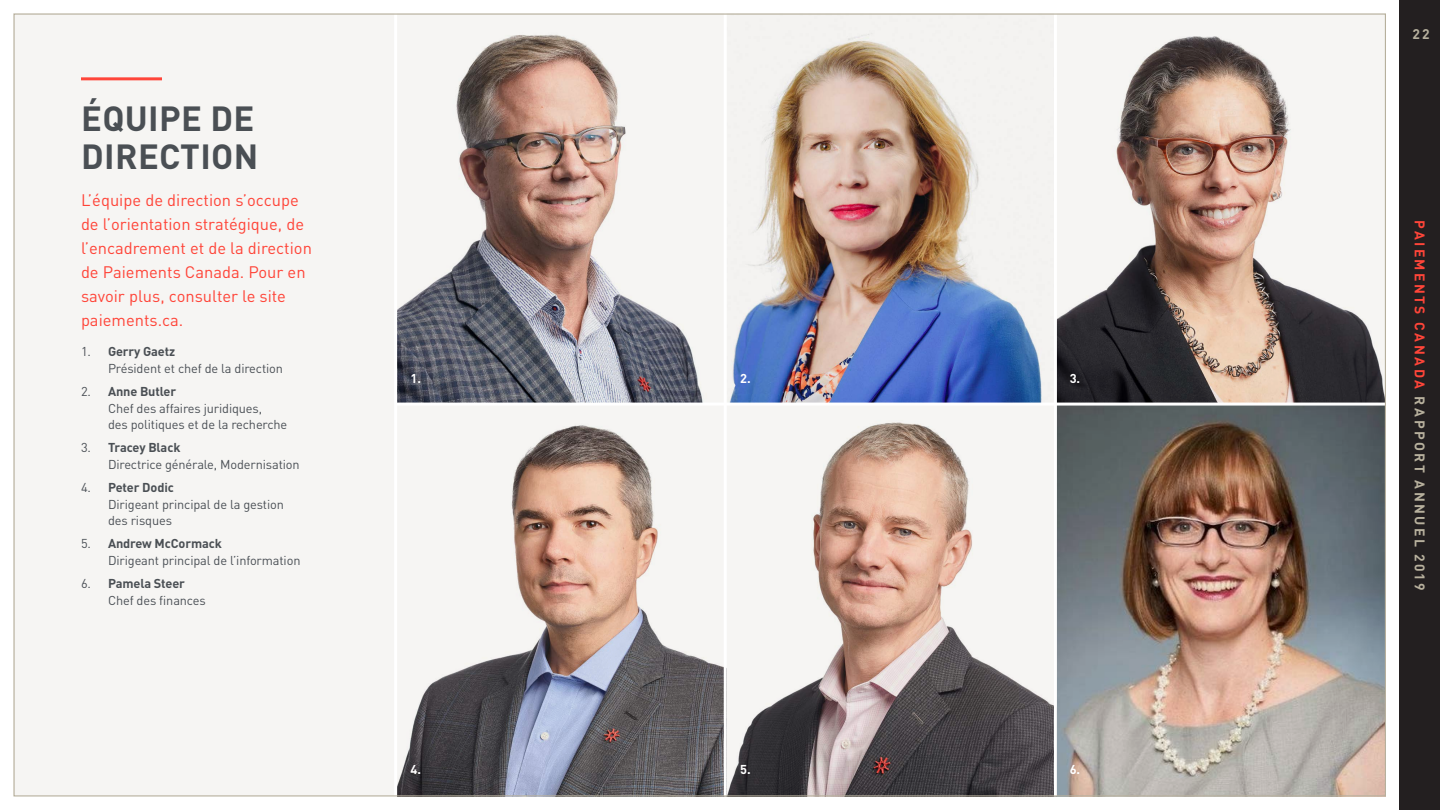
<style>
.page{position:relative;width:1440px;height:810px;background:#fff}
.page>*{position:absolute;margin:0;border:0;box-sizing:border-box;transform-origin:0 0}
.t1{font:700 34.5px/37.5px "DIN Pro";letter-spacing:.01em;color:#4a4f54}
.t2{font:16.5px/24px "DIN Pro";color:#ff4438}
.t3{font:700 13.8px "DIN Pro";letter-spacing:.17em;color:#b7b09d}
.t4{font:12.75px/16.5px "DIN Pro";letter-spacing:-.01em;color:#4a4f55}
.t5{font:700 12.75px "DIN Pro";color:#fff}
.s1{font-weight:700;color:#4a4f54}
.s2{color:#ff4539}
</style>
<div class="page">
<div style="left:14px;top:14px;width:1372px;height:782px;background:#f6f5f3"></div>
<img style="left:397px;top:33px;width:987px;height:761px">
<img style="left:1057px;top:406px;width:327px;height:388px">
<hr style="left:81px;top:77px;width:81px;height:3px;background:#ff4539">
<hr style="left:394px;top:14px;width:3px;height:782px;background:#fff">
<hr style="left:396px;top:403px;width:990px;height:3px;background:#fff">
<hr style="left:724px;top:14px;width:3px;height:782px;background:#fff">
<hr style="left:1054px;top:14px;width:3px;height:782px;background:#fff">
<div style="left:1399px;top:0;width:41px;height:810px;background:#231f20"></div>
<h1 class="t1" style="left:81px;top:99px;width:179px">ÉQUIPE DE<br>DIRECTION</h1>
<p class="t2" style="left:81px;top:188px;width:232px">L’équipe de direction s’occupe de l’orientation stratégique, de l’encadrement et de la direction de Paiements Canada. Pour en savoir plus, consulter le site paiements.ca.</p>
<p class="t4" style="left:108px;top:343px;width:177px;text-indent:-27px">1. <span class="s1">Gerry Gaetz<br></span>Président et chef de la direction</p>
<p class="t4" style="left:108px;top:383px;width:181px;text-indent:-27px">2. <span class="s1">Anne Butler<br></span>Chef des affaires juridiques,<br>des politiques et de la recherche</p>
<p class="t4" style="left:108px;top:439px;width:193px;text-indent:-27px">3. <span class="s1">Tracey Black<br></span>Directrice générale, Modernisation</p>
<p class="t4" style="left:108px;top:479px;width:177px;text-indent:-27px">4. <span class="s1">Peter Dodic<br></span>Dirigeant principal de la gestion des risques</p>
<p class="t4" style="left:108px;top:535px;width:194px;text-indent:-27px">5. <span class="s1">Andrew McCormack<br></span>Dirigeant principal de l’information</p>
<p class="t4" style="left:108px;top:575px;width:99px;text-indent:-27px">6. <span class="s1">Pamela Steer<br></span>Chef des finances</p>
<p class="t5" style="left:411px;top:370px;width:12px">1.</p>
<p class="t5" style="left:411px;top:761px;width:12px">4.</p>
<p class="t5" style="left:740px;top:370px;width:12px">2.</p>
<p class="t5" style="left:740px;top:761px;width:12px">5.</p>
<p class="t5" style="left:1070px;top:370px;width:12px">3.</p>
<p class="t5" style="left:1070px;top:761px;width:12px">6.</p>
<p class="t3" style="left:1412px;top:25px;width:19px">22</p>
<p class="t3" style="left:1429px;top:220px;width:372px;rotate:90deg"><span class="s2">PAIEMENTS CANADA</span> RAPPORT ANNUEL 2019</p>
</div>
